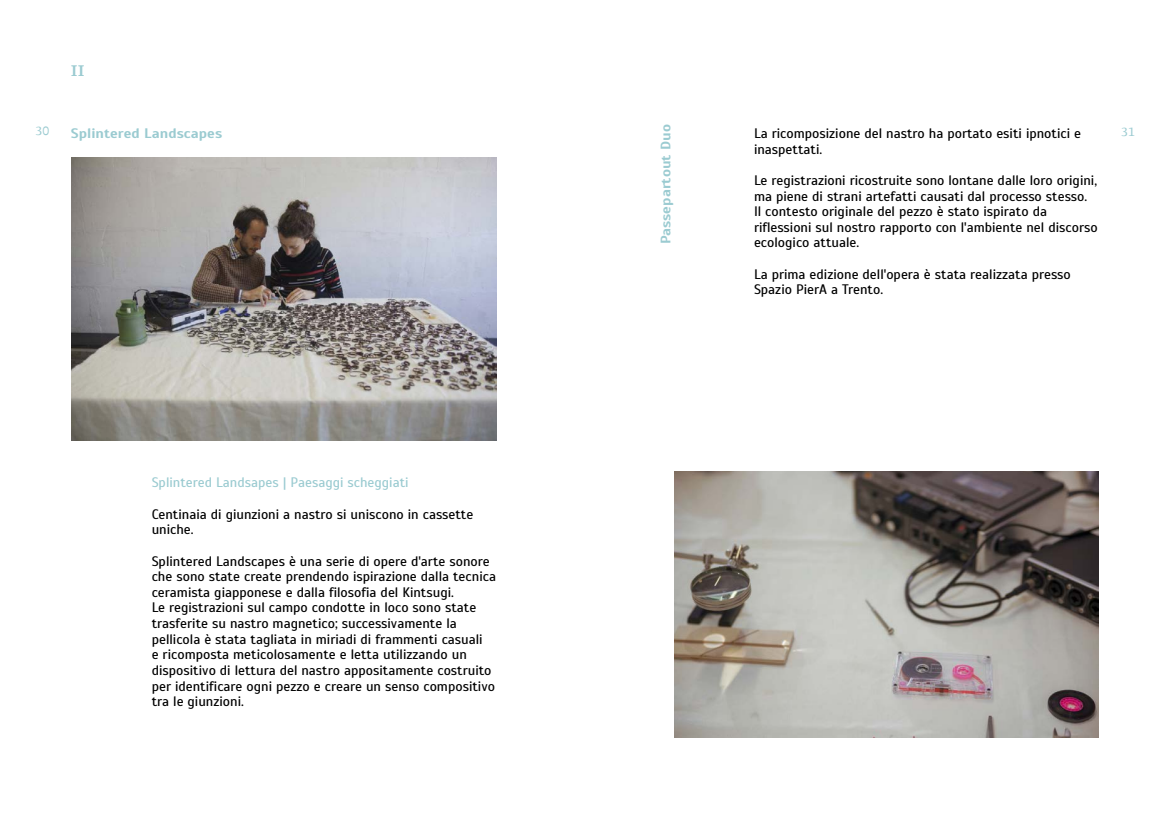
<style>
.page{position:relative;width:1170px;height:815px;background:#fff}
.page>*{position:absolute;margin:0;border:0;box-sizing:border-box;transform-origin:0 0}
.t1{font:600 17.5px "Manuale";color:#9bcbd1;scale:1.08 1}
.t2{font:13.75px/15.6px "Scada";color:#000}
.t3{font:13.75px "Scada";color:#9bcbd1}
.t4{font:700 13.75px "Scada";color:#9bcbd1;scale:1.08 1}
.t5{font:13.75px "Manuale";color:#9bcbd1}
</style>
<div class="page">
<img style="left:71px;top:157px;width:426px;height:284px">
<img style="left:674px;top:471px;width:424px;height:266px">
<p class="t1" style="left:71px;top:59px;width:14px">II</p>
<p class="t4" style="left:657px;top:244px;width:112px;rotate:-90deg">Passepartout Duo</p>
<p class="t5" style="left:35px;top:122px;width:15px">30</p>
<p class="t5" style="left:1121px;top:122px;width:15px">31</p>
<p class="t4" style="left:71px;top:124px;width:142px">Splintered Landscapes</p>
<p class="t2" style="left:754px;top:126px;width:328px">La ricomposizione del nastro ha portato esiti ipnotici e inaspettati.</p>
<p class="t2" style="left:754px;top:173px;width:345px">Le registrazioni ricostruite sono lontane dalle loro origini, ma piene di strani artefatti causati dal processo stesso.<br>Il contesto originale del pezzo è stato ispirato da riflessioni sul nostro rapporto con l'ambiente nel discorso ecologico attuale.</p>
<p class="t2" style="left:754px;top:266px;width:318px">La prima edizione dell'opera è stata realizzata presso<br>Spazio PierA a Trento.</p>
<p class="t3" style="left:152px;top:475px;width:258px">Splintered Landsapes | Paesaggi scheggiati</p>
<p class="t2" style="left:152px;top:506px;width:323px">Centinaia di giunzioni a nastro si uniscono in cassette uniche.</p>
<p class="t2" style="left:152px;top:553px;width:346px">Splintered Landscapes è una serie di opere d'arte sonore che sono state create prendendo ispirazione dalla tecnica ceramista giapponese e dalla filosofia del Kintsugi.<br>Le registrazioni sul campo condotte in loco sono state trasferite su nastro magnetico; successivamente la pellicola è stata tagliata in miriadi di frammenti casuali<br>e ricomposta meticolosamente e letta utilizzando un dispositivo di lettura del nastro appositamente costruito per identificare ogni pezzo e creare un senso compositivo tra le giunzioni.</p>
</div>
